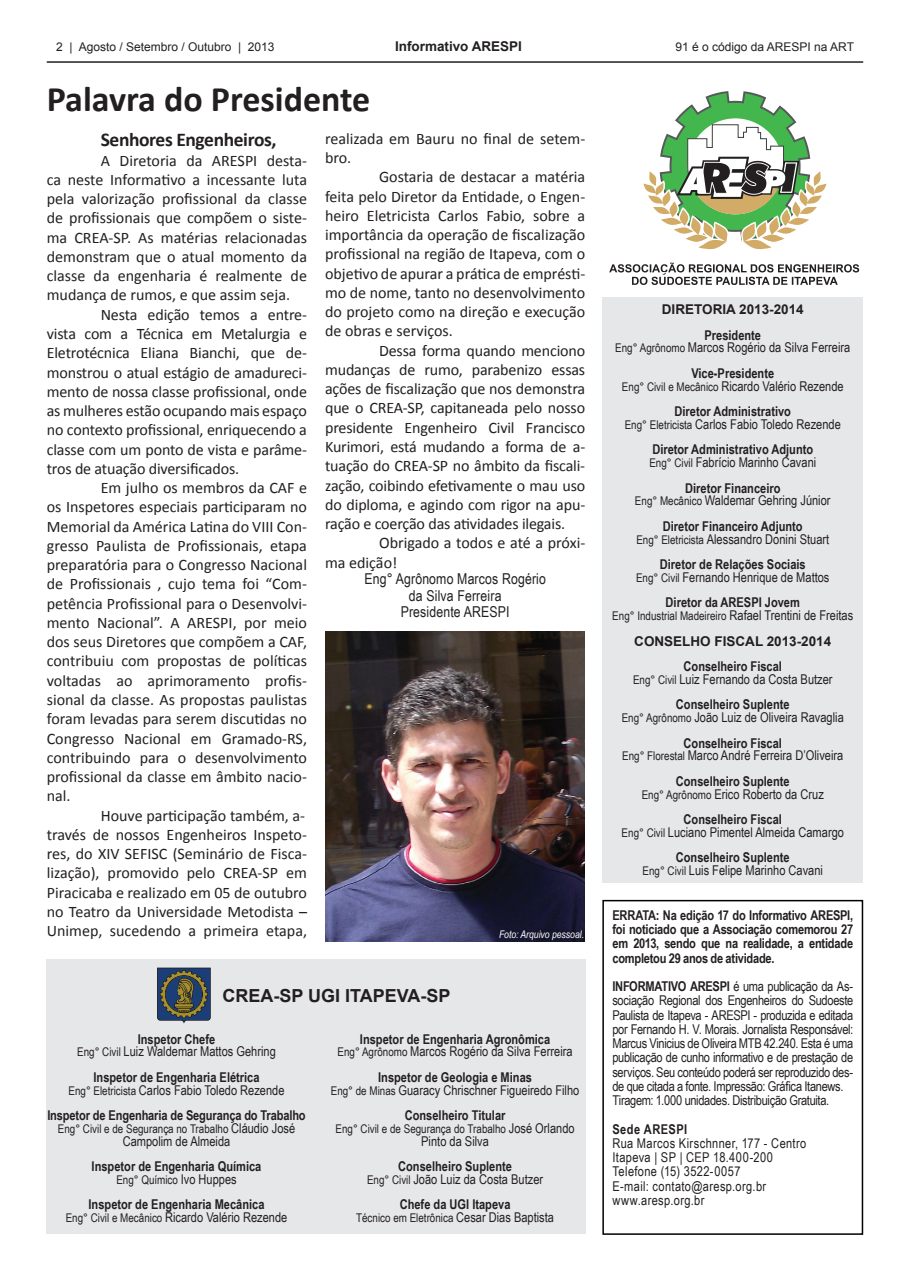
<style>
.page{position:relative;width:910px;height:1280px;background:#fff}
.page>*{position:absolute;margin:0;border:0;box-sizing:border-box;transform-origin:0 0}
.t1{font:700 36px "Calibri";color:#231f20}
.t2{font:700 19.5px "Calibri";letter-spacing:-.02em;color:#231f20}
.t3{font:700 18px "Arial";color:#231f20}
.t4{font:16.05px/19.2px "Calibri";color:#231f20;text-align:justify}
.t5{font:15px/16.5px "Arial Narrow";letter-spacing:.01em;color:#231f20;text-align:center}
.t6{font:700 13.5px/12.8px "Arial Narrow";color:#231f20;text-align:center}
.t7{font:13.5px/12.8px "Arial Narrow";color:#231f20;text-align:center}
.t8{font:13.5px/14.2px "Arial Narrow";letter-spacing:-.025em;color:#231f20}
.t9{font:13.5px/14.2px "Arial Narrow";letter-spacing:.025em;color:#231f20}
.t10{font:700 13.5px "Arial";color:#231f20}
.t11{font:700 13.5px "Arial Narrow";letter-spacing:.035em;color:#231f20}
.t12{font:12px "Arial Narrow";color:#231f20}
.t13{font:12px "Arial";color:#231f20}
.t14{font:italic 10.5px "Arial Narrow";color:#fff}
.s1{font-weight:700}
.s2{font-size:12px}
.s3{font-weight:400;font-size:12px}
.s4{font-weight:400}
.s5{font-size:13.5px}
</style>
<div class="page">
<hr style="left:47px;top:61px;width:816px;height:2px;background:#231f20">
<div style="left:602px;top:297px;width:261px;height:586px;background:#e6e7e9"></div>
<div style="left:602px;top:900px;width:261px;height:335px;border:2px solid #000"></div>
<svg style="left:643px;top:91px;width:184px;height:159px"></svg>
<svg style="left:609px;top:262px;width:250px;height:23px"></svg>
<div style="left:46px;top:959px;width:539px;height:274px;background:#e6e7e9"></div>
<svg style="left:157px;top:968px;width:54px;height:55px"></svg>
<img style="left:325px;top:632px;width:259px;height:309px">
<p class="t13" style="left:56px;top:39px;width:220px">2 | Agosto / Setembro / Outubro | 2013</p>
<p class="t10" style="left:395px;top:38px;width:129px">Informativo ARESPI</p>
<p class="t13" style="left:675px;top:39px;width:180px">91 é o código da ARESPI na ART</p>
<h1 class="t1" style="left:47px;top:76px;width:325px">Palavra do Presidente</h1>
<p class="t2" style="left:101px;top:127px;width:177px">Senhores Engenheiros,</p>
<p class="t4" style="left:47px;top:151px;width:262px;text-indent:54px">A Diretoria da ARESPI desta&shy;ca neste Informativo a incessante luta pela valorização profissional da classe de profissionais que compõem o siste&shy;ma CREA-SP. As matérias relacionadas demonstram que o atual momento da classe da engenharia é realmente de mudança de rumos, e que assim seja.</p>
<p class="t4" style="left:47px;top:305px;width:262px;text-indent:54px">Nesta edição temos a entre&shy;vista com a Técnica em Metalurgia e Eletrotécnica Eliana Bianchi, que de&shy;monstrou o atual estágio de amadureci&shy;mento de nossa classe profissional, onde as mulheres estão ocupando mais espaço no contexto profissional, enriquecendo a classe com um ponto de vista e parâme&shy;tros de atuação diversificados.</p>
<p class="t4" style="left:47px;top:478px;width:262px;text-indent:54px">Em julho os membros da CAF e os Inspetores especiais participaram no Memorial da América Latina do VIII Con&shy;gresso Paulista de Profissionais, etapa preparatória para o Congresso Nacional de Profissionais , cujo tema foi “Com&shy;petência Profissional para o Desenvolvi&shy;mento Nacional”. A ARESPI, por meio dos seus Diretores que compõem a CAF, contribuiu com propostas de políticas voltadas ao aprimoramento profis&shy;sional da classe. As propostas paulistas foram levadas para serem discutidas no Congresso Nacional em Gramado-RS, contribuindo para o desenvolvimento profissional da classe em âmbito nacio&shy;nal.</p>
<p class="t4" style="left:47px;top:806px;width:262px;text-indent:54px">Houve participação também, a&shy;través de nossos Engenheiros Inspeto&shy;res, do XIV SEFISC (Seminário de Fisca&shy;lização), promovido pelo CREA-SP em Piracicaba e realizado em 05 de outubro no Teatro da Universidade Metodista – Unimep, sucedendo a primeira etapa,</p>
<p class="t4" style="left:325px;top:129px;width:262px">realizada em Bauru no final de setem&shy;bro.</p>
<p class="t4" style="left:325px;top:167px;width:262px;text-indent:54px">Gostaria de destacar a matéria feita pelo Diretor da Entidade, o Engen&shy;heiro Eletricista Carlos Fabio, sobre a importância da operação de fiscalização profissional na região de Itapeva, com o objetivo de apurar a prática de emprésti&shy;mo de nome, tanto no desenvolvimento do projeto como na direção e execução de obras e serviços.</p>
<p class="t4" style="left:325px;top:341px;width:262px;text-indent:54px">Dessa forma quando menciono mudanças de rumo, parabenizo essas ações de fiscalização que nos demonstra que o CREA-SP, capitaneada pelo nosso presidente Engenheiro Civil Francisco Kurimori, está mudando a forma de a&shy;tuação do CREA-SP no âmbito da fiscali&shy;zação, coibindo efetivamente o mau uso do diploma, e agindo com rigor na apu&shy;ração e coerção das atividades ilegais.</p>
<p class="t4" style="left:325px;top:533px;width:262px;text-indent:54px">Obrigado a todos e até a próxi&shy;ma edição!</p>
<p class="t5" style="left:364px;top:570px;width:183px">Eng° Agrônomo Marcos Rogério da Silva Ferreira<br>Presidente ARESPI</p>
<p class="t14" style="left:499px;top:927px;width:87px">Foto: Arquivo pessoal.</p>
<p class="t3" style="left:222px;top:983px;width:230px">CREA-SP UGI ITAPEVA-SP</p>
<p class="t7" style="left:77px;top:1032px;width:200px"><span class="s1">Inspetor Chefe<br></span><span class="s2">Eng° Civil</span> Luiz Waldemar Mattos Gehring</p>
<p class="t6" style="left:69px;top:1070px;width:218px">Inspetor de Engenharia Elétrica<br><span class="s3">Eng° Eletricista</span> <span class="s4">Carlos Fabio Toledo Rezende</span></p>
<p class="t6" style="left:47px;top:1108px;width:260px">Inspetor de Engenharia de Segurança do Trabalho</p>
<p class="t12" style="left:58px;top:1120px;width:239px">Eng° Civil e de Segurança no Trabalho <span class="s5">Cláudio José</span></p>
<p class="t7" style="left:123px;top:1134px;width:109px">Campolim de Almeida</p>
<p class="t6" style="left:92px;top:1159px;width:171px">Inspetor de Engenharia Química</p>
<p class="t12" style="left:116px;top:1171px;width:122px">Eng° Químico <span class="s5">Ivo Huppes</span></p>
<p class="t6" style="left:66px;top:1197px;width:223px">Inspetor de Engenharia Mecânica<br><span class="s3">Eng° Civil e Mecânico</span> <span class="s4">Ricardo Valério Rezende</span></p>
<p class="t6" style="left:338px;top:1032px;width:237px">Inspetor de Engenharia Agronômica<br><span class="s3">Eng° Agrônomo</span> <span class="s4">Marcos Rogério da Silva Ferreira</span></p>
<p class="t7" style="left:331px;top:1070px;width:250px"><span class="s1">Inspetor de Geologia e Minas<br></span><span class="s2">Eng° de Minas</span> Guaracy Chrischner Figueiredo Filho</p>
<p class="t6" style="left:405px;top:1108px;width:102px">Conselheiro Titular</p>
<p class="t12" style="left:336px;top:1120px;width:241px">Eng° Civil e de Segurança do Trabalho <span class="s5">José Orlando</span></p>
<p class="t7" style="left:421px;top:1134px;width:69px">Pinto da Silva</p>
<p class="t7" style="left:367px;top:1159px;width:178px"><span class="s1">Conselheiro Suplente<br></span><span class="s2">Eng° Civil</span> João Luiz da Costa Butzer</p>
<p class="t6" style="left:400px;top:1197px;width:112px">Chefe da UGI Itapeva</p>
<p class="t12" style="left:356px;top:1209px;width:199px">Técnico em Eletrônica <span class="s5">Cesar Dias Baptista</span></p>
<p class="t10" style="left:662px;top:300px;width:143px">DIRETORIA 2013-2014</p>
<p class="t7" style="left:615px;top:328px;width:237px"><span class="s1">Presidente<br></span><span class="s2">Eng° Agrônomo</span> Marcos Rogério da Silva Ferreira</p>
<p class="t7" style="left:622px;top:366px;width:223px"><span class="s1">Vice-Presidente<br></span><span class="s2">Eng° Civil e Mecânico</span> Ricardo Valério Rezende</p>
<p class="t7" style="left:625px;top:404px;width:218px"><span class="s1">Diretor Administrativo<br></span><span class="s2">Eng° Eletricista</span> Carlos Fabio Toledo Rezende</p>
<p class="t6" style="left:649px;top:442px;width:168px;text-align:left">Diretor Administrativo Adjunto<br><span class="s3">Eng° Civil</span> <span class="s4">Fabrício Marinho Cavani</span></p>
<p class="t7" style="left:635px;top:481px;width:197px"><span class="s1">Diretor Financeiro<br></span><span class="s2">Eng° Mecânico</span> Waldemar Gehring Júnior</p>
<p class="t6" style="left:636px;top:519px;width:194px">Diretor Financeiro Adjunto<br><span class="s3">Eng° Eletricista</span> <span class="s4">Alessandro Donini Stuart</span></p>
<p class="t6" style="left:636px;top:557px;width:195px">Diretor de Relações Sociais<br><span class="s3">Eng° Civil</span> <span class="s4">Fernando Henrique de Mattos</span></p>
<p class="t6" style="left:666px;top:595px;width:136px">Diretor da ARESPI Jovem</p>
<p class="t12" style="left:612px;top:607px;width:242px">Eng° Industrial Madeireiro <span class="s5">Rafael Trentini de Freitas</span></p>
<p class="t10" style="left:634px;top:632px;width:199px">CONSELHO FISCAL 2013-2014</p>
<p class="t7" style="left:633px;top:659px;width:201px"><span class="s1">Conselheiro Fiscal<br></span><span class="s2">Eng° Civil</span> Luiz Fernando da Costa Butzer</p>
<p class="t7" style="left:622px;top:698px;width:224px"><span class="s1">Conselheiro Suplente<br></span><span class="s2">Eng° Agrônomo</span> João Luiz de Oliveira Ravaglia</p>
<p class="t7" style="left:622px;top:736px;width:223px"><span class="s1">Conselheiro Fiscal<br></span><span class="s2">Eng° Florestal</span> Marco André Ferreira D’Oliveira</p>
<p class="t6" style="left:642px;top:774px;width:184px">Conselheiro Suplente<br><span class="s3">Eng° Agrônomo</span> <span class="s4">Erico Roberto da Cruz</span></p>
<p class="t7" style="left:622px;top:812px;width:224px"><span class="s1">Conselheiro Fiscal<br></span><span class="s2">Eng° Civil</span> Luciano Pimentel Almeida Camargo</p>
<p class="t7" style="left:643px;top:851px;width:182px"><span class="s1">Conselheiro Suplente<br></span><span class="s2">Eng° Civil</span> Luis Felipe Marinho Cavani</p>
<p class="t6" style="left:612px;top:907px;width:242px;line-height:14.2px;text-align:justify">ERRATA: Na edição 17 do Informativo ARESPI, foi noticiado que a Associação comemorou 27 em 2013, sendo que na realidade, a entidade completou 29 anos de atividade.</p>
<p class="t8" style="left:612px;top:979px;width:242px"><span class="s1">INFORMATIVO ARESPI</span> é uma publicação da As&shy;sociação Regional dos Engenheiros do Sudoeste Paulista de Itapeva - ARESPI - produzida e editada por Fernando H. V. Morais. Jornalista Responsável:<br>Marcus Vinicius de Oliveira MTB 42.240. Esta é uma publicação de cunho informativo e de prestação de serviços. Seu conteúdo poderá ser reproduzido des&shy;de que citada a fonte. Impressão: Gráfica Itanews.<br>Tiragem: 1.000 unidades. Distribuição Gratuita.</p>
<p class="t11" style="left:612px;top:1118px;width:76px">Sede ARESPI</p>
<p class="t9" style="left:612px;top:1135px;width:195px">Rua Marcos Kirschnner, 177 - Centro<br>Itapeva | SP | CEP 18.400-200<br>Telefone (15) 3522-0057<br>E-mail: contato@aresp.org.br www.aresp.org.br</p>
</div>
